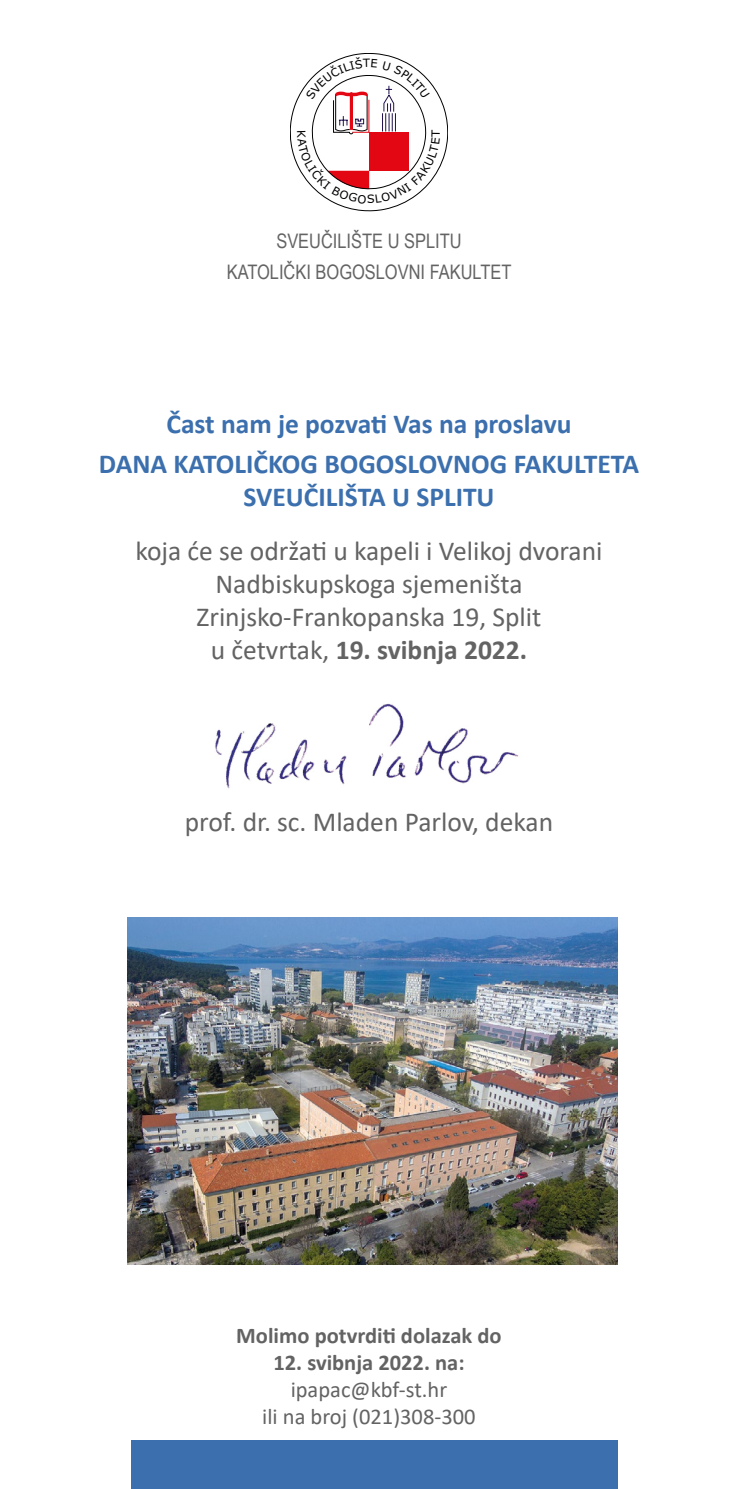
<style>
.page{position:relative;width:738px;height:1489px;background:#fff}
.page>*{position:absolute;margin:0;border:0;box-sizing:border-box;transform-origin:0 0}
.t1{font:27.5px/33px "Calibri";color:#646363;text-align:center}
.t2{font:700 27.5px/40px "Calibri";color:#3b6fad;text-align:center}
.t3{font:700 22.5px "Calibri";color:#646363}
.t4{font:22.5px/27px "Calibri";color:#646363;text-align:center}
.t5{font:20px/31px "Arial Narrow";color:#646363;text-align:center}
.s1{font-weight:700}
</style>
<div class="page">
<img style="left:215px;top:703px;width:303px;height:86px">
<div style="left:130px;top:1440px;width:487px;height:48px;background:#3b6fad"></div>
<img style="left:128px;top:917px;width:489px;height:347px">
<svg style="left:290px;top:53px;width:157px;height:158px"></svg>
<p class="t5" style="left:226px;top:225px;width:286px">SVEUČILIŠTE U SPLITU<br>KATOLIČKI BOGOSLOVNI FAKULTET</p>
<p class="t2" style="left:99px;top:403px;width:541px">Čast nam je pozvati Vas na proslavu<br>DANA KATOLIČKOG BOGOSLOVNOG FAKULTETA</p>
<p class="t2" style="left:243px;top:476px;width:252px">SVEUČILIŠTA U SPLITU</p>
<p class="t1" style="left:135px;top:534px;width:468px">koja će se održati u kapeli i Velikoj dvorani Nadbiskupskoga sjemeništa Zrinjsko-Frankopanska 19, Split<br>u četvrtak, <span class="s1">19. svibnja 2022.</span></p>
<p class="t1" style="left:185px;top:804px;width:369px">prof. dr. sc. Mladen Parlov, dekan</p>
<p class="t3" style="left:236px;top:1319px;width:267px">Molimo potvrditi dolazak do</p>
<p class="t3" style="left:273px;top:1346px;width:192px">12. svibnja 2022. na:</p>
<p class="t4" style="left:262px;top:1375px;width:215px">ipapac@kbf-st.hr<br>ili na broj (021)308-300</p>
</div>
